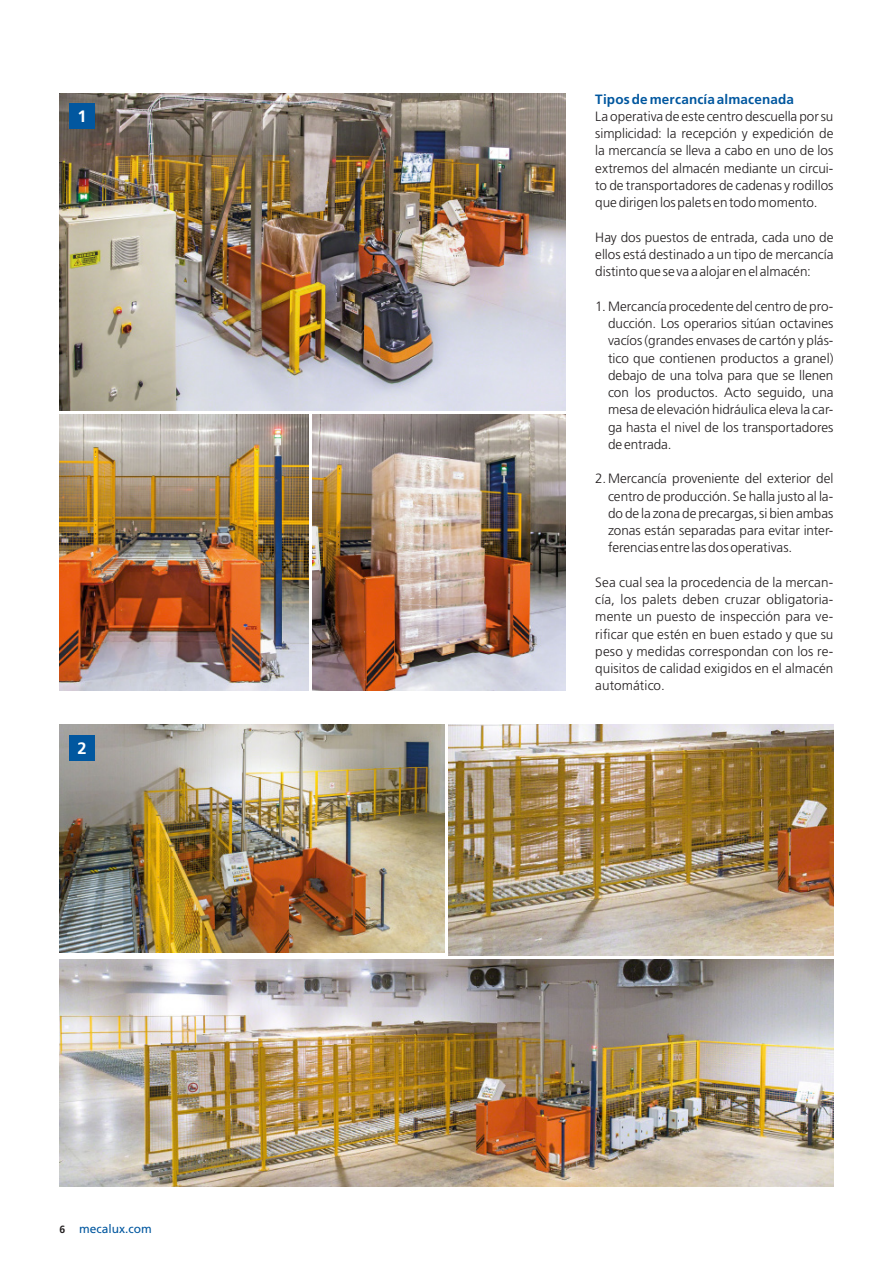
<style>
.page{position:relative;width:893px;height:1263px;background:#fff}
.page>*{position:absolute;margin:0;border:0;box-sizing:border-box;transform-origin:0 0}
.t1{font:700 16.5px "Frutiger LT Std";color:#fff}
.t2{font:300 13.5px/17.2px "Frutiger LT Std";color:#231f20;text-align:justify}
.t3{font:700 13.5px "Frutiger LT Std";letter-spacing:.015em;color:#01579f}
.t4{font:12px "Frutiger LT Std";color:#01579f}
.s1{font-weight:700;font-size:10.5px;color:#231f20}
</style>
<div class="page">
<img style="left:60px;top:94px;width:506px;height:316px">
<img style="left:60px;top:414px;width:248px;height:276px">
<img style="left:313px;top:414px;width:253px;height:276px">
<img style="left:60px;top:724px;width:384px;height:229px">
<img style="left:60px;top:959px;width:773px;height:227px">
<img style="left:449px;top:724px;width:384px;height:231px">
<div style="left:70px;top:104px;width:25px;height:25px;background:#01579f"></div>
<div style="left:70px;top:736px;width:25px;height:25px;background:#01579f"></div>
<p class="t1" style="left:78px;top:107px;width:11px">1</p>
<p class="t1" style="left:78px;top:738px;width:11px">2</p>
<p class="t4" style="left:60px;top:1221px;width:94px"><span class="s1">6</span> mecalux.com</p>
<p class="t3" style="left:595px;top:91px;width:200px">Tipos de mercancía almacenada</p>
<p class="t2" style="left:595px;top:108px;width:240px">La operativa de este centro descuella por su simplicidad: la recepción y expedición de la mercancía se lleva a cabo en uno de los extremos del almacén mediante un circui&shy;to de transportadores de cadenas y rodillos que dirigen los palets en todo momento.</p>
<p class="t2" style="left:595px;top:229px;width:240px">Hay dos puestos de entrada, cada uno de ellos está destinado a un tipo de mercancía distinto que se va a alojar en el almacén:</p>
<p class="t2" style="left:608px;top:298px;width:227px;text-indent:-13px">1. Mercancía procedente del centro de pro&shy;ducción. Los operarios sitúan octavines vacíos (grandes envases de cartón y plás&shy;tico que contienen productos a granel) debajo de una tolva para que se llenen con los productos. Acto seguido, una mesa de elevación hidráulica eleva la car&shy;ga hasta el nivel de los transportadores de entrada.</p>
<p class="t2" style="left:608px;top:470px;width:227px;text-indent:-13px">2.Mercancía proveniente del exterior del centro de producción. Se halla justo al la&shy;do de la zona de precargas, si bien ambas zonas están separadas para evitar inter&shy;ferencias entre las dos operativas.</p>
<p class="t2" style="left:595px;top:574px;width:240px">Sea cual sea la procedencia de la mercan&shy;cía, los palets deben cruzar obligatoria&shy;mente un puesto de inspección para ve&shy;rificar que estén en buen estado y que su peso y medidas correspondan con los re&shy;quisitos de calidad exigidos en el almacén automático.</p>
</div>
